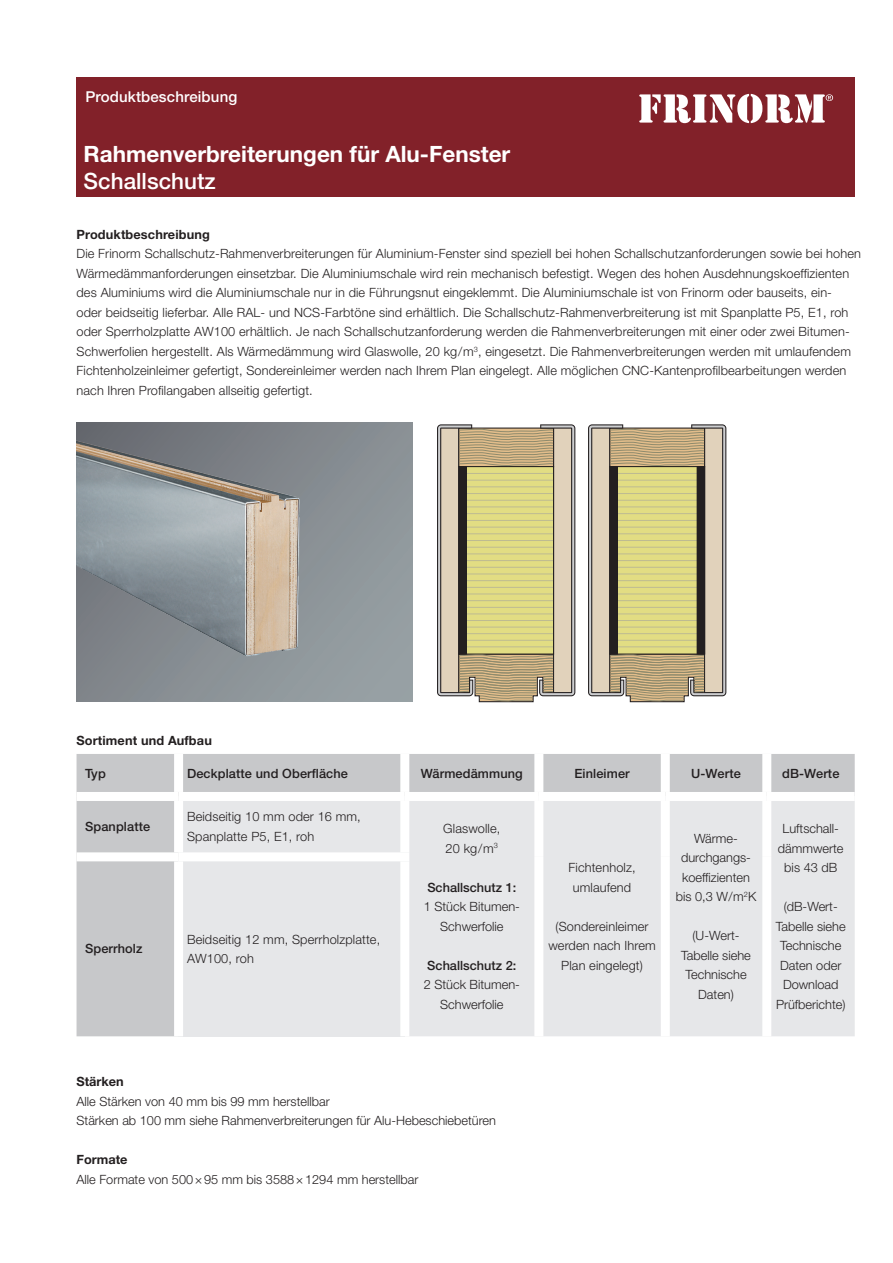
<style>
.page{position:relative;width:893px;height:1263px;background:#fff}
.page>*{position:absolute;margin:0;border:0;box-sizing:border-box;transform-origin:0 0}
.t1{font:700 22.5px "Helvetica Neue LT Pro";color:#fff}
.t2{font:500 22.5px "Helvetica Neue LT Pro";color:#fff}
.t3{font:500 15px "Helvetica Neue LT Pro";letter-spacing:.01em;color:#fff}
.t4{font:300 12.75px/19.5px "Helvetica Neue LT Pro";letter-spacing:.01em;color:#231f20;text-align:center}
.t5{font:500 12.75px "Helvetica Neue LT Pro";letter-spacing:.01em;color:#231f20}
.t6{font:700 12.75px "Helvetica Neue LT Pro";letter-spacing:.01em;color:#231f20}
</style>
<div class="page">
<div style="left:77px;top:77px;width:778px;height:119px;background:#822129"></div>
<div style="left:77px;top:754px;width:778px;height:282px;background:#c7c8ca"></div>
<div style="left:183px;top:801px;width:672px;height:235px;background:#e6e7e9"></div>
<div style="left:179px;top:857px;width:226px;height:179px;background:#e6e7e9"></div>
<div style="left:174px;top:754px;width:9px;height:38px;background:#fff"></div>
<div style="left:400px;top:754px;width:9px;height:38px;background:#fff"></div>
<div style="left:534px;top:754px;width:9px;height:38px;background:#fff"></div>
<div style="left:77px;top:792px;width:102px;height:9px;background:#fff"></div>
<div style="left:179px;top:792px;width:226px;height:9px;background:#fff"></div>
<div style="left:174px;top:801px;width:9px;height:51px;background:#fff"></div>
<div style="left:405px;top:792px;width:134px;height:9px;background:#fff"></div>
<div style="left:400px;top:801px;width:9px;height:51px;background:#fff"></div>
<div style="left:539px;top:792px;width:126px;height:9px;background:#fff"></div>
<div style="left:534px;top:801px;width:9px;height:56px;background:#fff"></div>
<div style="left:665px;top:792px;width:102px;height:9px;background:#fff"></div>
<div style="left:767px;top:792px;width:88px;height:9px;background:#fff"></div>
<div style="left:77px;top:852px;width:102px;height:9px;background:#fff"></div>
<div style="left:179px;top:852px;width:230px;height:9px;background:#fff"></div>
<div style="left:174px;top:861px;width:9px;height:175px;background:#fff"></div>
<div style="left:400px;top:861px;width:9px;height:175px;background:#fff"></div>
<div style="left:534px;top:857px;width:9px;height:179px;background:#fff"></div>
<div style="left:661px;top:754px;width:9px;height:38px;background:#fff"></div>
<div style="left:762px;top:754px;width:9px;height:38px;background:#fff"></div>
<div style="left:661px;top:801px;width:9px;height:56px;background:#fff"></div>
<div style="left:762px;top:801px;width:9px;height:56px;background:#fff"></div>
<div style="left:661px;top:857px;width:9px;height:179px;background:#fff"></div>
<div style="left:762px;top:857px;width:9px;height:179px;background:#fff"></div>
<svg style="left:437px;top:424px;width:138px;height:279px;background:#cac08e"></svg>
<div style="left:459px;top:467px;width:7px;height:187px;background:#231f20"></div>
<div style="left:458px;top:466px;width:9px;height:188px;border:1px solid #231f20"></div>
<svg style="left:588px;top:424px;width:138px;height:279px;background:#ccc191"></svg>
<div style="left:610px;top:467px;width:7px;height:187px;background:#231f20"></div>
<div style="left:609px;top:466px;width:9px;height:188px;border:1px solid #231f20"></div>
<div style="left:697px;top:467px;width:8px;height:187px;background:#231f20"></div>
<svg style="left:639px;top:94px;width:194px;height:29px"></svg>
<img style="left:77px;top:422px;width:335px;height:279px">
<p class="t3" style="left:85px;top:88px;width:153px">Produktbeschreibung</p>
<h1 class="t1" style="left:84px;top:139px;width:428px">Rahmenverbreiterungen für Alu-Fenster</h1>
<h1 class="t2" style="left:84px;top:167px;width:134px">Schallschutz</h1>
<p class="t6" style="left:77px;top:226px;width:135px">Produktbeschreibung</p>
<p class="t4" style="left:77px;top:244px;width:786px;text-align:left">Die Frinorm Schallschutz-Rahmenverbreiterungen für Aluminium-Fenster sind speziell bei hohen Schallschutzanforderungen sowie bei hohen Wärmedämmanforderungen einsetzbar. Die Aluminiumschale wird rein mechanisch befestigt. Wegen des hohen Ausdehnungskoeffizienten des Aluminiums wird die Aluminiumschale nur in die Führungsnut eingeklemmt. Die Aluminiumschale ist von Frinorm oder bauseits, ein-<br>oder beidseitig lieferbar. Alle RAL- und NCS-Farbtöne sind erhältlich. Die Schallschutz-Rahmenverbreiterung ist mit Spanplatte P5, E1, roh oder Sperrholzplatte AW100 erhältlich. Je nach Schallschutzanforderung werden die Rahmenverbreiterungen mit einer oder zwei Bitumen-Schwerfolien hergestellt. Als Wärmedämmung wird Glaswolle, 20 kg/m<sup>3</sup>, eingesetzt. Die Rahmenverbreiterungen werden mit umlaufendem Fichtenholzeinleimer gefertigt, Sondereinleimer werden nach Ihrem Plan eingelegt. Alle möglichen CNC-Kantenprofilbearbeitungen werden nach Ihren Profilangaben allseitig gefertigt.</p>
<p class="t6" style="left:77px;top:732px;width:137px">Sortiment und Aufbau</p>
<p class="t5" style="left:85px;top:765px;width:22px">Typ</p>
<p class="t5" style="left:187px;top:765px;width:162px">Deckplatte und Oberfläche</p>
<p class="t5" style="left:421px;top:765px;width:103px">Wärmedämmung</p>
<p class="t5" style="left:574px;top:765px;width:57px">Einleimer</p>
<p class="t5" style="left:691px;top:765px;width:51px">U-Werte</p>
<p class="t5" style="left:782px;top:765px;width:59px">dB-Werte</p>
<p class="t5" style="left:85px;top:819px;width:67px">Spanplatte</p>
<p class="t4" style="left:187px;top:807px;width:175px;text-align:left">Beidseitig 10 mm oder 16 mm,<br>Spanplatte P5, E1, roh</p>
<p class="t4" style="left:443px;top:819px;width:59px;text-align:left">Glaswolle,<br>20 kg/m<sup>3</sup></p>
<p class="t5" style="left:427px;top:879px;width:91px">Schallschutz 1:</p>
<p class="t4" style="left:424px;top:897px;width:98px">1 Stück Bitumen-<br>Schwerfolie</p>
<p class="t5" style="left:427px;top:957px;width:91px">Schallschutz 2:</p>
<p class="t4" style="left:424px;top:975px;width:98px">2 Stück Bitumen-<br>Schwerfolie</p>
<p class="t5" style="left:85px;top:941px;width:59px">Sperrholz</p>
<p class="t4" style="left:187px;top:929px;width:195px;text-align:left">Beidseitig 12 mm, Sperrholzplatte,<br>AW100, roh</p>
<p class="t6" style="left:77px;top:1073px;width:49px">Stärken</p>
<p class="t4" style="left:77px;top:1091px;width:421px;text-align:left">Alle Stärken von 40 mm bis 99 mm herstellbar<br>Stärken ab 100 mm siehe Rahmenverbreiterungen für Alu-Hebeschiebetüren</p>
<p class="t6" style="left:77px;top:1151px;width:52px">Formate</p>
<p class="t4" style="left:77px;top:1169px;width:343px">Alle Formate von 500×95 mm bis 3588×1294 mm herstellbar</p>
<p class="t4" style="left:569px;top:858px;width:69px">Fichtenholz, umlaufend</p>
<p class="t4" style="left:548px;top:916px;width:109px">(Sondereinleimer werden nach Ihrem<br>Plan eingelegt)</p>
<p class="t4" style="left:676px;top:828px;width:82px">Wärme&shy;durchgangs&shy;koeffizienten bis 0,3 W/m<sup>2</sup>K</p>
<p class="t4" style="left:681px;top:926px;width:71px">(U-Wert-<br>Tabelle siehe<br>Technische<br>Daten)</p>
<p class="t4" style="left:778px;top:819px;width:67px">Luftschall&shy;dämmwerte bis 43 dB</p>
<p class="t4" style="left:776px;top:897px;width:71px">(dB-Wert-<br>Tabelle siehe<br>Technische<br>Daten oder<br>Download<br>Prüfberichte)</p>
</div>
